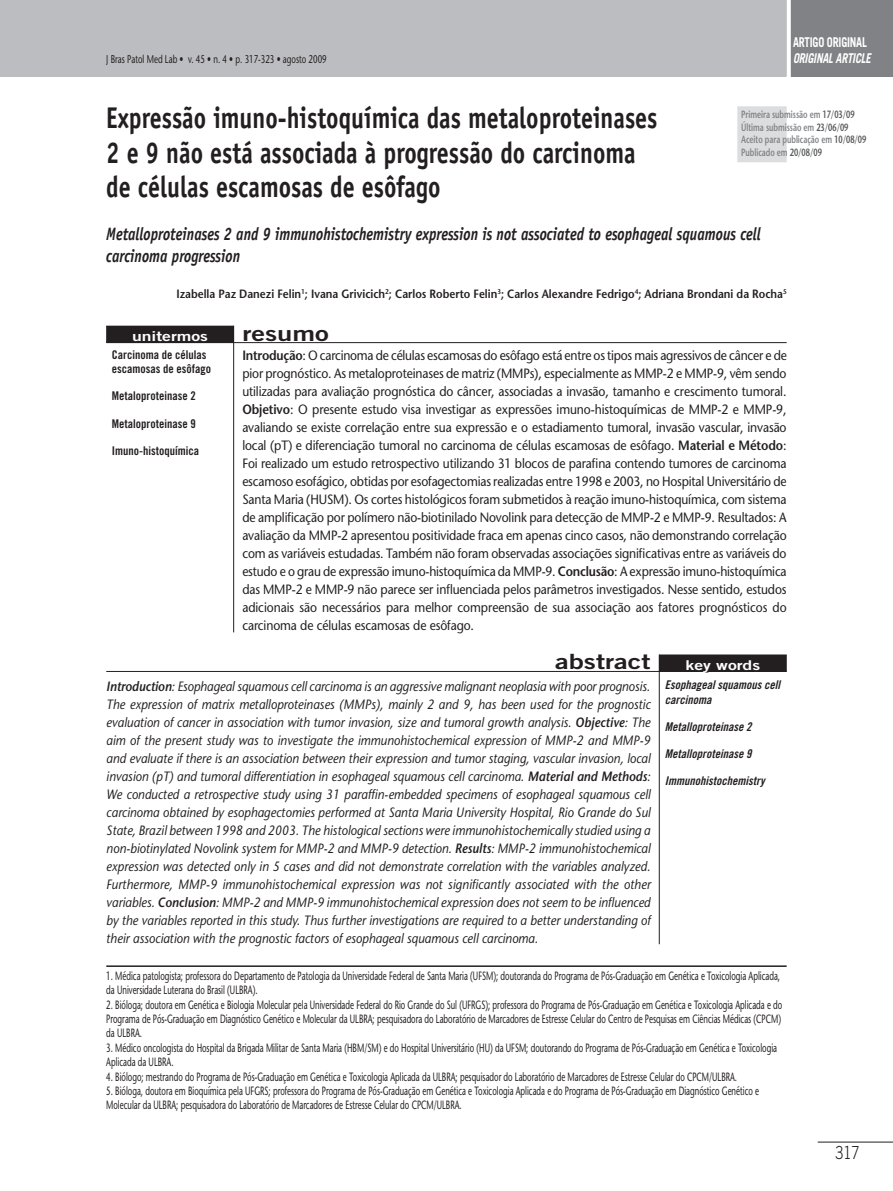
<style>
.page{position:relative;width:893px;height:1191px;background:#fff}
.page>*{position:absolute;margin:0;border:0;box-sizing:border-box;transform-origin:0 0}
.t1{font:700 30px/34.5px "Officina Sans Std";color:#231f20;scale:.8 1}
.t2{font:21px "Trade Gothic LT Std Bd 2";color:#231f20;scale:1.3 1}
.t3{font:italic 700 18px/21.6px "Officina Sans Std";color:#231f20;scale:.8 1}
.t4{font:300 18px "Trade Gothic LT Std";color:#231f20;scale:.8 1}
.t5{font:500 13.5px/18px "Stone Sans Std";letter-spacing:-.01em;color:#231f20;text-align:justify;scale:.9 1}
.t6{font:italic 500 13.5px/18px "Stone Sans Std";color:#231f20;text-align:justify;scale:.9 1}
.t7{font:13.5px "Trade Gothic LT Std Bd 2";color:#fff;scale:1.3 1}
.t8{font:italic 700 13.5px "Trade Gothic LT Std";letter-spacing:-.02em;color:#fff;scale:.8 1}
.t9{font:700 13.5px "Trade Gothic LT Std";letter-spacing:-.02em;color:#fff;scale:.8 1}
.t10{font:500 12px/14.4px "Stone Sans Std";color:#231f20;scale:.65 1}
.t11{font:600 12px "Stone Sans Std";color:#231f20;scale:.9 1}
.t12{font:12px/14.4px "Trade Gothic LT Std Bd Cn 20";color:#231f20}
.t13{font:12px/14.4px "Trade Gothic LT Std Bd Cn 20 Obl";color:#231f20}
.t14{font:500 11.25px "Stone Sans Std";color:#231f20;scale:.7 1}
.t15{font:600 10.5px/12.6px "Stone Sans Std";color:#808285;scale:.7 1}
.s1{color:#57585a}
.s2{font-weight:600}
</style>
<div class="page">
<div style="left:791px;top:0;width:102px;height:76px;background:#808285"></div>
<div style="left:0;top:0;width:787px;height:76px;background:#bcbdc0"></div>
<div style="left:738px;top:107px;width:48px;height:54px;background:#dcdddf"></div>
<div style="left:737px;top:106px;width:50px;height:56px;border:2px solid #dcdddf"></div>
<hr style="left:818px;top:1141px;width:75px;height:1px;background:#231f20">
<hr style="left:233px;top:326px;width:1px;height:306px;background:#231f20">
<hr style="left:106px;top:342px;width:681px;height:1px;background:#231f20">
<div style="left:107px;top:326px;width:131px;height:19px;background:#231f20"></div>
<hr style="left:659px;top:654px;width:1px;height:290px;background:#231f20">
<hr style="left:106px;top:671px;width:681px;height:1px;background:#231f20">
<div style="left:660px;top:655px;width:131px;height:19px;background:#231f20"></div>
<hr style="left:106px;top:965px;width:681px;height:2px;background:#231f20">
<p class="t14" style="left:106px;top:53px;width:316px">J Bras Patol Med Lab • v. 45 • n. 4 • p. 317-323 • agosto 2009</p>
<p class="t9" style="left:793px;top:33px;width:94px">ARTIGO ORIGINAL</p>
<p class="t8" style="left:793px;top:50px;width:99px">ORIGINAL ARTICLE</p>
<h1 class="t1" style="left:106px;top:100px;width:690px">Expressão imuno-histoquímica das metaloproteinases<br>2 e 9 não está associada à progressão do carcinoma de células escamosas de esôfago</h1>
<h3 class="t3" style="left:106px;top:223px;width:820px">Metalloproteinases 2 and 9 immunohistochemistry expression is not associated to esophageal squamous cell carcinoma progression</h3>
<p class="t11" style="left:176px;top:286px;width:679px">Izabella Paz Danezi Felin<sup>1</sup>; Ivana Grivicich<sup>2</sup>; Carlos Roberto Felin<sup>3</sup>; Carlos Alexandre Fedrigo<sup>4</sup>; Adriana Brondani da Rocha<sup>5</sup></p>
<p class="t15" style="left:741px;top:108px;width:181px">Primeira submissão em <span class="s1">17/03/09<br></span>Última submissão em <span class="s1">23/06/09<br></span>Aceito para publicação em <span class="s1">10/08/09<br></span>Publicado em <span class="s1">20/08/09</span></p>
<p class="t7" style="left:132px;top:327px;width:60px">unitermos</p>
<h2 class="t2" style="left:242px;top:320px;width:68px">resumo</h2>
<p class="t12" style="left:112px;top:347px;width:101px">Carcinoma de células escamosas de esôfago</p>
<p class="t12" style="left:112px;top:389px;width:85px">Metaloproteinase 2</p>
<p class="t12" style="left:112px;top:416px;width:85px">Metaloproteinase 9</p>
<p class="t12" style="left:112px;top:443px;width:89px">Imuno-histoquímica</p>
<p class="t5" style="left:242px;top:346px;width:606px"><span class="s2">Introdução</span>: O carcinoma de células escamosas do esôfago está entre os tipos mais agressivos de câncer e de pior prognóstico. As metaloproteinases de matriz (MMPs), especialmente as MMP-2 e MMP-9, vêm sendo utilizadas para avaliação prognóstica do câncer, associadas a invasão, tamanho e crescimento tumoral.<br><span class="s2">Objetivo</span>: O presente estudo visa investigar as expressões imuno-histoquímicas de MMP-2 e MMP-9, avaliando se existe correlação entre sua expressão e o estadiamento tumoral, invasão vascular, invasão local (pT) e diferenciação tumoral no carcinoma de células escamosas de esôfago. <span class="s2">Material e Método</span>:<br>Foi realizado um estudo retrospectivo utilizando 31 blocos de parafina contendo tumores de carcinoma escamoso esofágico, obtidas por esofagectomias realizadas entre 1998 e 2003, no Hospital Universitário de Santa Maria (HUSM). Os cortes histológicos foram submetidos à reação imuno-histoquímica, com sistema de amplificação por polímero não-biotinilado Novolink para detecção de MMP-2 e MMP-9. Resultados: A avaliação da MMP-2 apresentou positividade fraca em apenas cinco casos, não demonstrando correlação com as variáveis estudadas. Também não foram observadas associações significativas entre as variáveis do estudo e o grau de expressão imuno-histoquímica da MMP-9. <span class="s2">Conclusão</span>: A expressão imuno-histoquímica das MMP-2 e MMP-9 não parece ser influenciada pelos parâmetros investigados. Nesse sentido, estudos adicionais são necessários para melhor compreensão de sua associação aos fatores prognósticos do carcinoma de células escamosas de esôfago.</p>
<h2 class="t2" style="left:555px;top:649px;width:75px">abstract</h2>
<p class="t6" style="left:106px;top:677px;width:607px"><span class="s2">Introduction</span>: Esophageal squamous cell carcinoma is an aggressive malignant neoplasia with poor prognosis.<br>The expression of matrix metalloproteinases (MMPs), mainly 2 and 9, has been used for the prognostic evaluation of cancer in association with tumor invasion, size and tumoral growth analysis. <span class="s2">Objective</span>: The aim of the present study was to investigate the immunohistochemical expression of MMP-2 and MMP-9 and evaluate if there is an association between their expression and tumor staging, vascular invasion, local invasion (pT) and tumoral differentiation in esophageal squamous cell carcinoma. <span class="s2">Material and Methods</span>:<br>We conducted a retrospective study using 31 paraffin-embedded specimens of esophageal squamous cell carcinoma obtained by esophagectomies performed at Santa Maria University Hospital, Rio Grande do Sul State, Brazil between 1998 and 2003. The histological sections were immunohistochemically studied using a non-biotinylated Novolink system for MMP-2 and MMP-9 detection. <span class="s2">Results</span>: MMP-2 immunohistochemical expression was detected only in 5 cases and did not demonstrate correlation with the variables analyzed.<br>Furthermore, MMP-9 immunohistochemical expression was not significantly associated with the other variables. <span class="s2">Conclusion</span>: MMP-2 and MMP-9 immunohistochemical expression does not seem to be influenced by the variables reported in this study. Thus further investigations are required to a better understanding of their association with the prognostic factors of esophageal squamous cell carcinoma.</p>
<p class="t7" style="left:686px;top:656px;width:59px">key words</p>
<p class="t13" style="left:665px;top:678px;width:117px">Esophageal squamous cell carcinoma</p>
<p class="t13" style="left:665px;top:719px;width:88px">Metalloproteinase 2</p>
<p class="t13" style="left:665px;top:746px;width:88px">Metalloproteinase 9</p>
<p class="t13" style="left:665px;top:774px;width:101px">Immunohistochemistry</p>
<p class="t10" style="left:106px;top:968px;width:1038px">1. Médica patologista; professora do Departamento de Patologia da Universidade Federal de Santa Maria (UFSM); doutoranda do Programa de Pós-Graduação em Genética e Toxicologia Aplicada, da Universidade Luterana do Brasil (ULBRA).</p>
<p class="t10" style="left:106px;top:997px;width:1042px;text-align:justify">2. Bióloga; doutora em Genética e Biologia Molecular pela Universidade Federal do Rio Grande do Sul (UFRGS); professora do Programa de Pós-Graduação em Genética e Toxicologia Aplicada e do Programa de Pós-Graduação em Diagnóstico Genético e Molecular da ULBRA; pesquisadora do Laboratório de Marcadores de Estresse Celular do Centro de Pesquisas em Ciências Médicas (CPCM) da ULBRA.</p>
<p class="t10" style="left:106px;top:1040px;width:1033px">3. Médico oncologista do Hospital da Brigada Militar de Santa Maria (HBM/SM) e do Hospital Universitário (HU) da UFSM; doutorando do Programa de Pós-Graduação em Genética e Toxicologia<br>Aplicada da ULBRA.</p>
<p class="t10" style="left:106px;top:1069px;width:972px">4. Biólogo; mestrando do Programa de Pós-Graduação em Genética e Toxicologia Aplicada da ULBRA; pesquisador do Laboratório de Marcadores de Estresse Celular do CPCM/ULBRA.</p>
<p class="t10" style="left:106px;top:1083px;width:1006px">5. Bióloga, doutora em Bioquímica pela UFGRS; professora do Programa de Pós-Graduação em Genética e Toxicologia Aplicada e do Programa de Pós-Graduação em Diagnóstico Genético e<br>Molecular da ULBRA; pesquisadora do Laboratório de Marcadores de Estresse Celular do CPCM/ULBRA.</p>
<h3 class="t4" style="left:836px;top:1141px;width:32px">317</h3>
</div>
